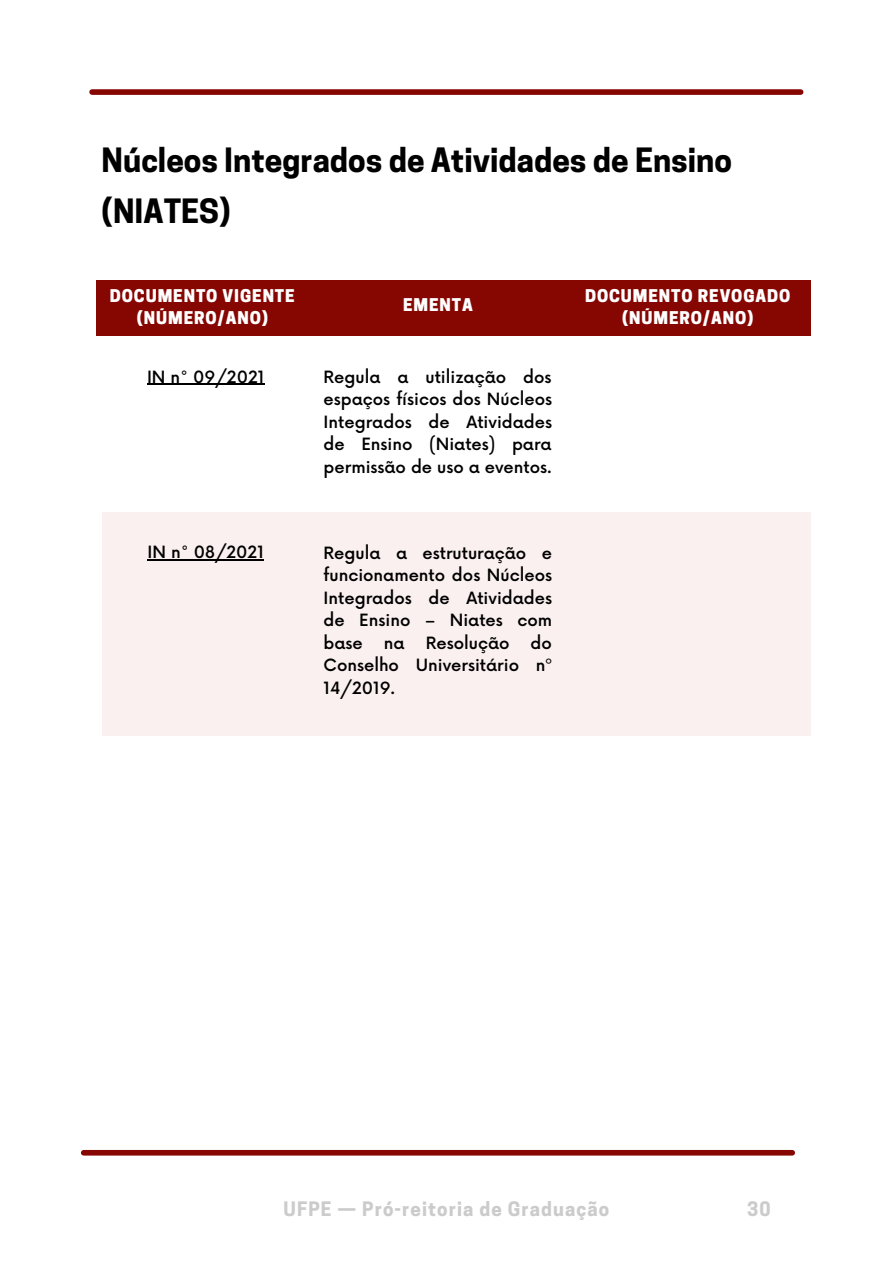
<style>
.page{position:relative;width:893px;height:1264px;background:#fff}
.page>*{position:absolute;margin:0;border:0;box-sizing:border-box;transform-origin:0 0}
.t1{font:700 31.5px/51.8px "Cooper Hewitt";color:#000}
.t2{font:700 18.75px "Cooper Hewitt";letter-spacing:.06em;color:#cbcbcb}
.t3{font:500 16.5px/22.5px "Now";color:#000;text-align:justify}
.t4{font:800 16.5px/22.5px "Cooper Hewitt";letter-spacing:.055em;color:#fff;text-align:center}
</style>
<div class="page">
<div style="left:96px;top:280px;width:714px;height:55px;background:#860602"></div>
<hr style="left:147px;top:384px;width:117px;height:1px;background:#000">
<div style="left:92px;top:89px;width:708px;height:6px;background:#860602"></div>
<div style="left:84px;top:1149px;width:708px;height:6px;background:#860602"></div>
<div style="left:102px;top:511px;width:708px;height:224px;background:#faf0ef"></div>
<hr style="left:148px;top:559px;width:116px;height:1px;background:#000">
<h1 class="t1" style="left:102px;top:138px;width:632px">Núcleos Integrados de Atividades de Ensino (NIATES)</h1>
<p class="t4" style="left:110px;top:286px;width:186px">DOCUMENTO VIGENTE (NÚMERO/ANO)</p>
<p class="t4" style="left:585px;top:286px;width:207px">DOCUMENTO REVOGADO (NÚMERO/ANO)</p>
<p class="t4" style="left:403px;top:296px;width:71px">EMENTA</p>
<p class="t3" style="left:147px;top:366px;width:119px">IN n° 09/2021</p>
<p class="t3" style="left:323px;top:366px;width:230px">Regula a utilização dos espaços físicos dos Núcleos Integrados de Atividades de Ensino (Niates) para permissão de uso a eventos.</p>
<p class="t3" style="left:148px;top:542px;width:118px">IN n° 08/2021</p>
<p class="t3" style="left:323px;top:542px;width:230px">Regula a estruturação e funcionamento dos Núcleos Integrados de Atividades de Ensino – Niates com base</p>
<p class="t3" style="left:323px;top:632px;width:230px;text-indent:207px">do Conselho Universitário nº 14/2019.</p>
<p class="t3" style="left:384px;top:632px;width:22px">na</p>
<p class="t3" style="left:426px;top:632px;width:85px">Resolução</p>
<p class="t2" style="left:283px;top:1201px;width:327px">UFPE — Pró-reitoria de Graduação</p>
<p class="t2" style="left:747px;top:1201px;width:25px">30</p>
</div>
